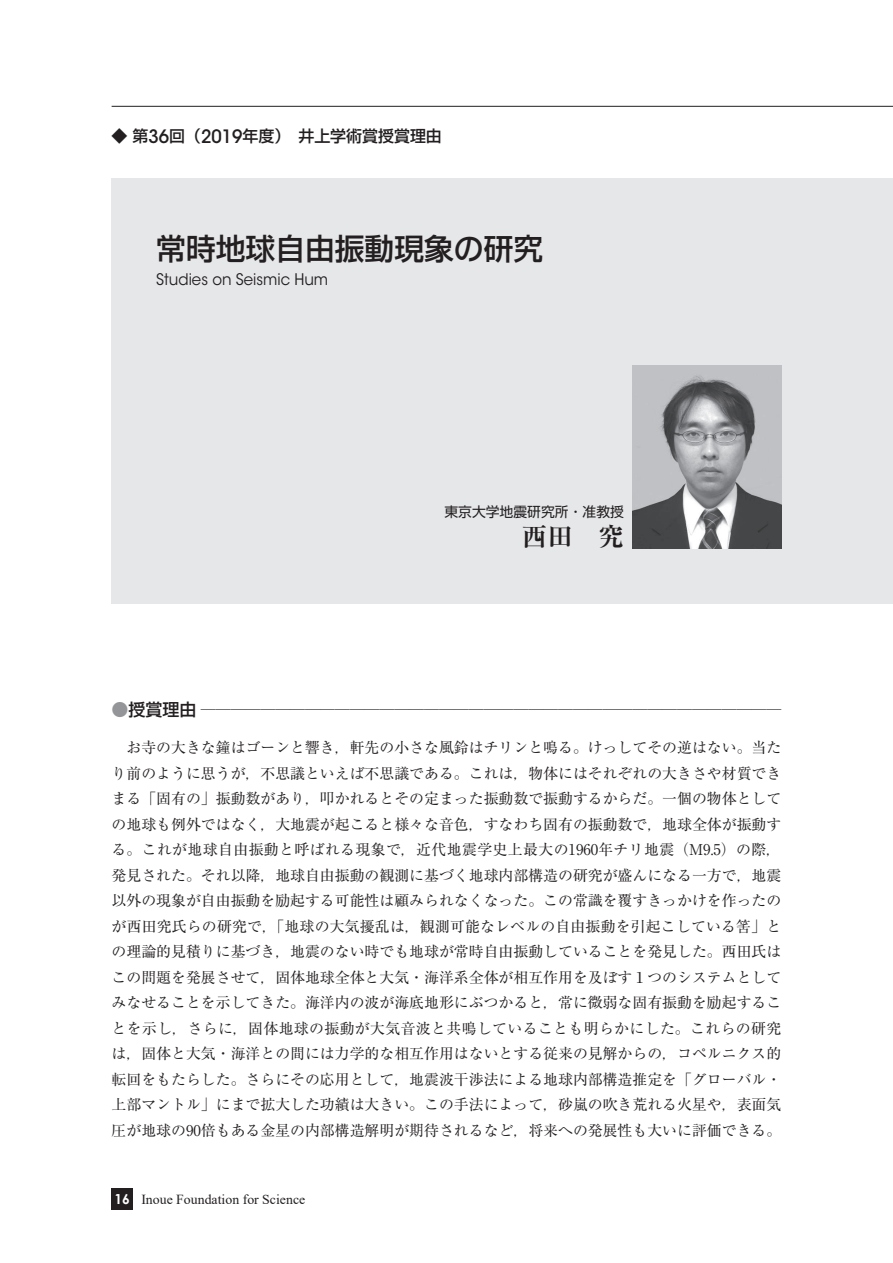
<style>
.page{position:relative;width:893px;height:1263px;background:#fff}
.page>*{position:absolute;margin:0;border:0;box-sizing:border-box;transform-origin:0 0}
.t1{font:500 29.7px "Shin Go Pro";color:#231f20}
.t2{font:700 25.5px "Ryumin Pro";color:#231f20}
.t3{font:500 15.9px "Shin Go Pro";color:#231f20}
.t4{font:15.9px "ITC Avant Garde Std";color:#231f20;scale:.94 1}
.t5{font:14.85px/25.5px "Ryumin Pro";color:#231f20;text-align:justify}
.t6{font:13.8px "Times New Roman";color:#231f20}
.t7{font:13.8px "Shin Go Pro";color:#231f20}
.s1{font-family:"ITC Avant Garde Std";font-size:18.3px}
.s2{font-family:"Typelabo N Std"}
.s3{font-family:"Shin Go Pro";font-weight:500;font-size:16.95px;color:#939598}
.s4{font-family:"Shin Go Pro";font-weight:500;font-size:16.95px}
.s5{font-family:"Shin Go Pro";font-weight:500}
.s6{font-family:"Century Gothic";font-weight:700;color:#fff}
</style>
<div class="page">
<hr style="left:112px;top:106px;width:781px;height:1px;background:#231f20">
<div style="left:112px;top:1188px;width:21px;height:22px;background:#231f20"></div>
<div style="left:112px;top:179px;width:781px;height:425px;background:#e6e7e9"></div>
<img style="left:632px;top:366px;width:149px;height:183px">
<p class="t3" style="left:112px;top:122px;width:332px">◆ 第<span class="s1">36</span>回（<span class="s1">2019</span>年度）　井上学術賞授賞理由</p>
<h1 class="t1" style="left:156px;top:224px;width:388px">常時地球自由振動現象<span class="s2">の</span>研究</h1>
<p class="t4" style="left:156px;top:270px;width:184px">Studies on Seismic Hum</p>
<p class="t7" style="left:444px;top:501px;width:181px">東京大学地震研究所・准教授</p>
<h2 class="t2" style="left:522px;top:516px;width:104px">西田　究</h2>
<p class="t5" style="left:112px;top:695px;width:671px"><span class="s3">●</span><span class="s4">授賞理由</span> <span class="s5">─</span>──────────────────────────────────────</p>
<p class="t5" style="left:112px;top:734px;width:671px;text-indent:15px">お寺の大きな鐘はゴーンと響き，軒先の小さな風鈴はチリンと鳴る。けっしてその逆はない。当たり前のように思うが，不思議といえば不思議である。これは，物体にはそれぞれの大きさや材質できまる「固有の」振動数があり，叩かれるとその定まった振動数で振動するからだ。一個の物体としての地球も例外ではなく，大地震が起こると様々な音色，すなわち固有の振動数で，地球全体が振動する。これが地球自由振動と呼ばれる現象で，近代地震学史上最大の1960年チリ地震（M9.5）の際，発見された。それ以降，地球自由振動の観測に基づく地球内部構造の研究が盛んになる一方で，地震以外の現象が自由振動を励起する可能性は顧みられなくなった。この常識を覆すきっかけを作ったのが西田究氏らの研究で，「地球の大気擾乱は，観測可能なレベルの自由振動を引起こしている筈」との理論的見積りに基づき，地震のない時でも地球が常時自由振動していることを発見した。西田氏はこの問題を発展させて，固体地球全体と大気・海洋系全体が相互作用を及ぼす１つのシステムとしてみなせることを示してきた。海洋内の波が海底地形にぶつかると，常に微弱な固有振動を励起することを示し，さらに，固体地球の振動が大気音波と共鳴していることも明らかにした。これらの研究は，固体と大気・海洋との間には力学的な相互作用はないとする従来の見解からの，コペルニクス的転回をもたらした。さらにその応用として，地震波干渉法による地球内部構造推定を「グローバル・上部マントル」にまで拡大した功績は大きい。この手法によって，砂嵐の吹き荒れる火星や，表面気圧が地球の90倍もある金星の内部構造解明が期待されるなど，将来への発展性も大いに評価できる。</p>
<p class="t6" style="left:115px;top:1189px;width:192px"><span class="s6">16</span> Inoue Foundation for Science</p>
</div>
